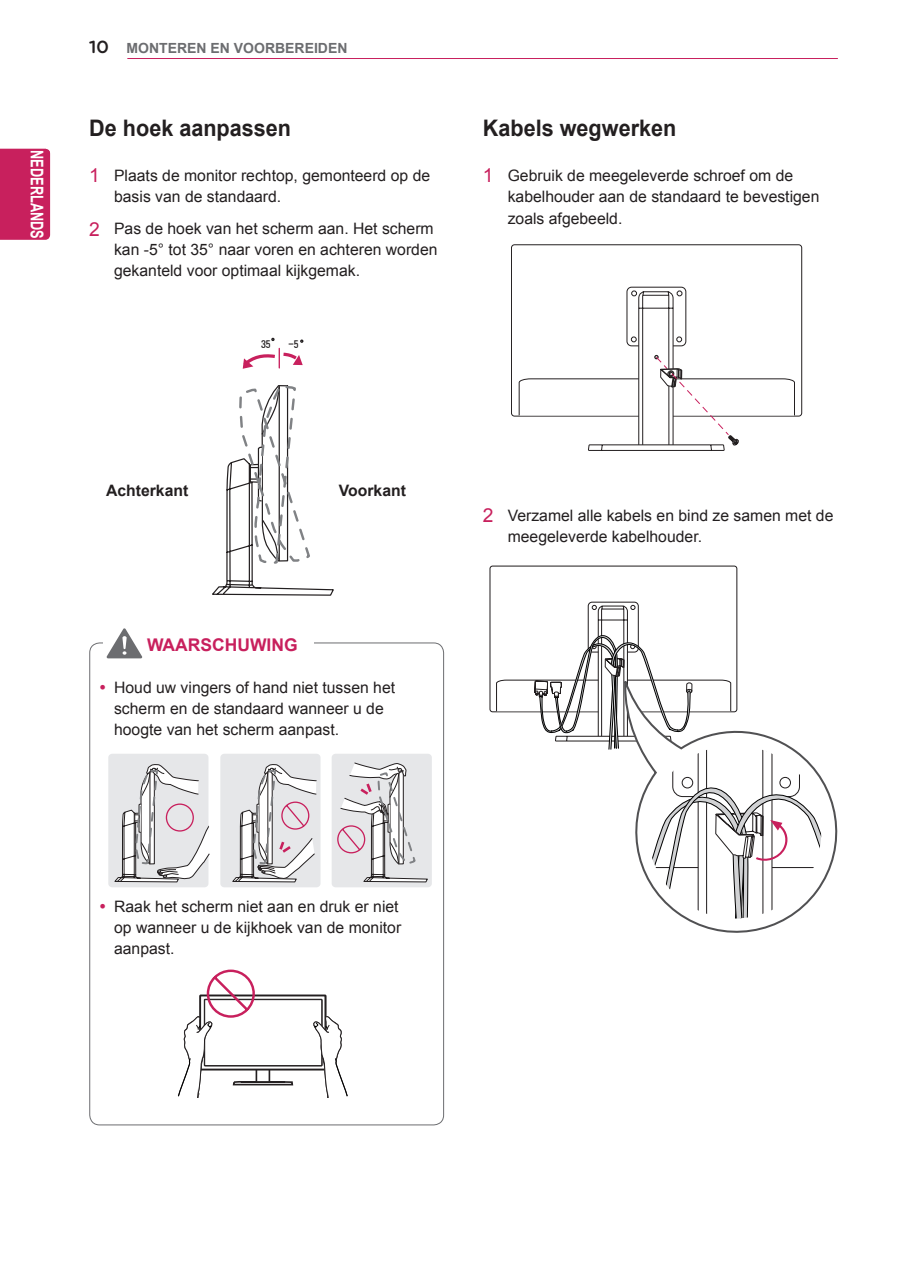
<style>
.page{position:relative;width:903px;height:1275px;background:#fff}
.page>*{position:absolute;margin:0;border:0;box-sizing:border-box;transform-origin:0 0}
.Title-2{font:700 22.75px "Arial";color:#231f20;scale:.95 1}
.t1{font:21px "Bryant LG";color:#fff}
.t2{font:700 18.38px "Bryant LG";color:#231f20}
.Title-warning{font:700 17.5px "Arial";color:#c8205d}
.t3{font:700 17.5px "Arial";color:#fff;scale:.73 1}
._1-Body{font:15.75px/21px "Arial";color:#231f20}
.Body-Bullet{font:15.75px/21px "Arial";color:#231f20}
._1-Body-2{font:700 15.75px "Arial";color:#231f20}
.t4{font:700 14px "Arial";color:#6c6d70}
.t5{font:10.67px "LG Display Eng";color:#231f20}
.s1{font-size:19.25px;color:#c8205d}
</style>
<div class="page">
<hr style="left:127px;top:58px;width:711px;height:1px;background:#c8205d">
<div style="left:0;top:149px;width:50px;height:91px;background:#c8205d"></div>
<svg style="left:212px;top:337px;width:122px;height:259px"></svg>
<svg style="left:107px;top:628px;width:35px;height:30px"></svg>
<div style="left:108px;top:754px;width:100px;height:133px;background:#e6e7e9;border-radius:4px"></div>
<div style="left:332px;top:754px;width:100px;height:133px;background:#e6e7e9;border-radius:4px"></div>
<svg style="left:114px;top:754px;width:314px;height:131px"></svg>
<svg style="left:312px;top:1016px;width:36px;height:82px"></svg>
<svg style="left:178px;top:969px;width:116px;height:129px"></svg>
<svg style="left:511px;top:244px;width:291px;height:173px"></svg>
<svg style="left:518px;top:290px;width:277px;height:161px"></svg>
<svg style="left:684px;top:777px;width:153px;height:156px"></svg>
<svg style="left:489px;top:566px;width:332px;height:352px"></svg>
<p class="t3" style="left:49px;top:150px;width:123px;rotate:90deg">NEDERLANDS</p>
<h2 class="t1" style="left:47px;top:174px;width:43px;rotate:90deg">NLD</h2>
<p class="t2" style="left:89px;top:36px;width:21px">10</p>
<p class="t4" style="left:126px;top:39px;width:222px">MONTEREN EN VOORBEREIDEN</p>
<p class="Title-2" style="left:89px;top:113px;width:214px">De hoek aanpassen</p>
<p class="_1-Body" style="left:114px;top:165px;width:318px;text-indent:-25px"><span class="s1">1</span> Plaats de monitor rechtop, gemonteerd op de basis van de standaard.</p>
<p class="_1-Body" style="left:114px;top:218px;width:325px;text-indent:-25px"><span class="s1">2</span> Pas de hoek van het scherm aan. Het scherm kan -5° tot 35° naar voren en achteren worden gekanteld voor optimaal kijkgemak.</p>
<p class="t5" style="left:261px;top:336px;width:11px">35</p>
<p class="t5" style="left:288px;top:336px;width:12px">-5</p>
<p class="Title-2" style="left:483px;top:113px;width:205px">Kabels wegwerken</p>
<p class="_1-Body" style="left:508px;top:165px;width:313px;text-indent:-25px"><span class="s1">1</span> Gebruik de meegeleverde schroef om de kabelhouder aan de standaard te bevestigen</p>
<p class="_1-Body" style="left:508px;top:209px;width:116px">zoals afgebeeld.</p>
<p class="_1-Body-2" style="left:106px;top:480px;width:84px">Achterkant</p>
<p class="_1-Body-2" style="left:339px;top:480px;width:69px">Voorkant</p>
<p class="Title-warning" style="left:147px;top:633px;width:152px">WAARSCHUWING</p>
<p class="Body-Bullet" style="left:114px;top:677px;width:283px">Houd uw vingers of hand niet tussen het scherm en de standaard wanneer u de hoogte van het scherm aanpast.</p>
<p class="_1-Body" style="left:508px;top:505px;width:327px;text-indent:-25px"><span class="s1">2</span> Verzamel alle kabels en bind ze samen met de meegeleverde kabelhouder.</p>
<p class="Body-Bullet" style="left:114px;top:896px;width:289px">Raak het scherm niet aan en druk er niet op wanneer u de kijkhoek van de monitor aanpast.</p>
</div>
